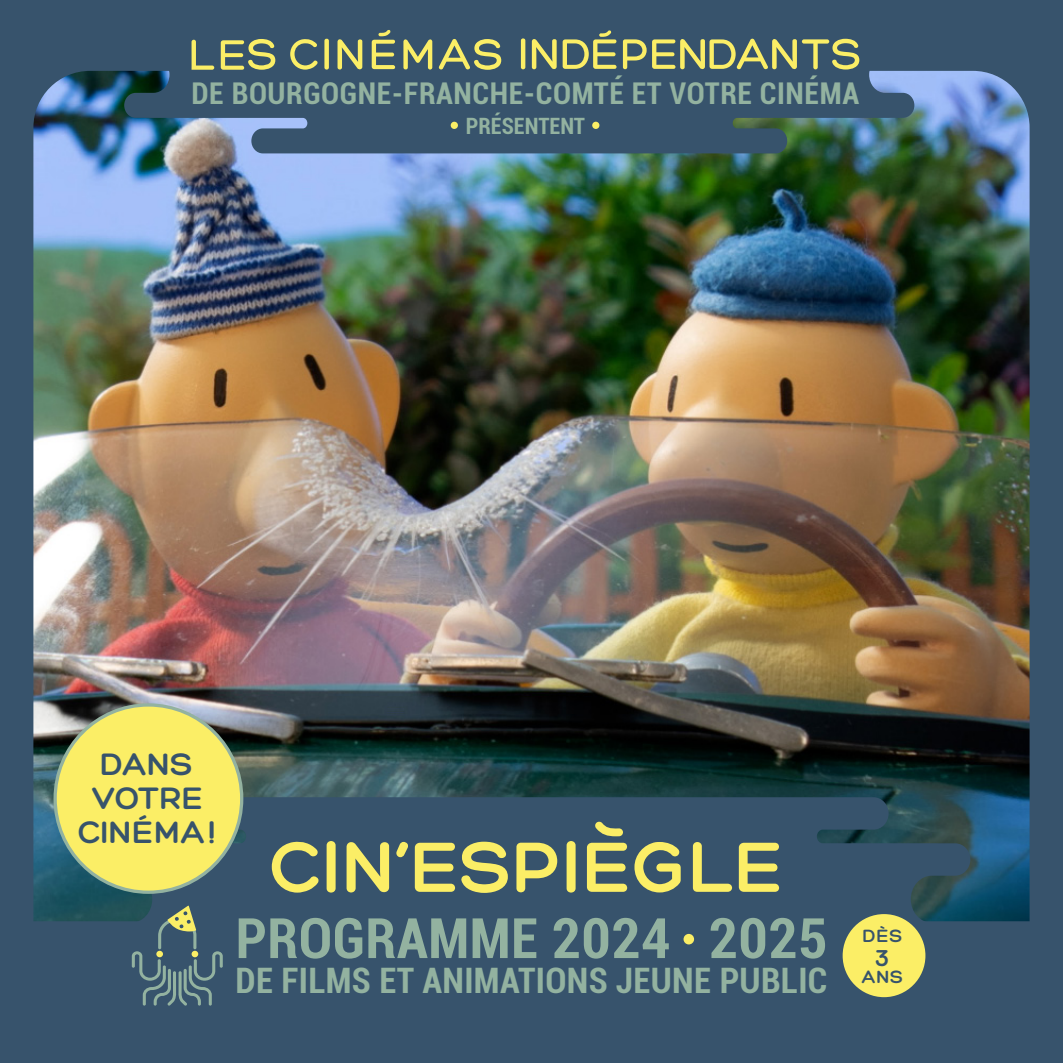
<style>
.page{position:relative;width:1063px;height:1063px;background:#37536c}
.page>*{position:absolute;margin:0;border:0;box-sizing:border-box;transform-origin:0 0}
.t1{font:700 condensed 55.75px "Roboto";letter-spacing:.01em;color:#93b2a0}
.t2{font:300 52.5px "Hero";color:#fbee66}
.t3{font:700 condensed 35px "Roboto";letter-spacing:.01em;color:#93b2a0}
.t4{font:300 33.75px "Hero";letter-spacing:.01em;color:#37536c}
.t5{font:700 condensed 30px "Roboto";letter-spacing:.02em;color:#93b2a0}
.t6{font:300 25px "Hero";color:#37536c}
.t7{font:700 condensed 22.5px "Roboto";color:#93b2a0}
.t8{font:300 19.25px "Hero";letter-spacing:.04em;color:#37536c}
.s1{font-family:"Hero";font-weight:300;font-stretch:normal;font-size:52.5px;color:#fbee66}
.s2{font-family:"Hero";font-weight:300;font-stretch:normal;font-size:76.5px;color:#fbee66}
</style>
<div class="page">
<img style="left:33px;top:71px;width:997px;height:832px">
<svg style="left:117px;top:39px;width:817px;height:114px"></svg>
<svg style="left:521px;top:38px;width:4px;height:31px"></svg>
<svg style="left:532px;top:39px;width:25px;height:30px"></svg>
<svg style="left:623px;top:38px;width:236px;height:32px"></svg>
<svg style="left:563px;top:30px;width:54px;height:39px"></svg>
<svg style="left:290px;top:39px;width:28px;height:31px"></svg>
<svg style="left:324px;top:38px;width:5px;height:32px"></svg>
<svg style="left:338px;top:39px;width:24px;height:31px"></svg>
<svg style="left:403px;top:39px;width:29px;height:31px"></svg>
<svg style="left:439px;top:39px;width:62px;height:31px"></svg>
<svg style="left:372px;top:30px;width:23px;height:39px"></svg>
<svg style="left:221px;top:39px;width:54px;height:31px"></svg>
<svg style="left:192px;top:40px;width:22px;height:30px"></svg>
<svg style="left:67px;top:797px;width:929px;height:106px"></svg>
<svg style="left:272px;top:841px;width:47px;height:52px"></svg>
<div style="left:327px;top:841px;width:9px;height:52px;background:#fbee66;border-radius:4px"></div>
<svg style="left:347px;top:842px;width:42px;height:51px"></svg>
<svg style="left:396px;top:842px;width:12px;height:15px"></svg>
<svg style="left:415px;top:843px;width:40px;height:49px"></svg>
<svg style="left:461px;top:842px;width:47px;height:51px"></svg>
<svg style="left:516px;top:843px;width:41px;height:49px"></svg>
<div style="left:567px;top:841px;width:9px;height:52px;background:#fbee66;border-radius:4px"></div>
<svg style="left:587px;top:843px;width:40px;height:49px"></svg>
<svg style="left:634px;top:842px;width:47px;height:50px"></svg>
<svg style="left:693px;top:842px;width:39px;height:50px"></svg>
<svg style="left:739px;top:843px;width:40px;height:49px"></svg>
<svg style="left:595px;top:821px;width:28px;height:15px"></svg>
<svg style="left:33px;top:903px;width:997px;height:95px"></svg>
<svg style="left:132px;top:906px;width:91px;height:100px"></svg>
<div style="left:843px;top:914px;width:82px;height:83px;background:#fbee66;border-radius:50%"></div>
<div style="left:55px;top:705px;width:187px;height:187px;background:#fbee66;border-radius:50%"></div>
<p class="t5" style="left:192px;top:72px;width:669px">DE BOURGOGNE-FRANCHE-COMTÉ ET VOTRE CINÉMA</p>
<p class="t7" style="left:449px;top:110px;width:138px"><span class="s1">•</span> PRÉSENTENT</p>
<p class="t2" style="left:590px;top:98px;width:14px">•</p>
<p class="t4" style="left:101px;top:746px;width:93px">DANS</p>
<p class="t4" style="left:93px;top:780px;width:112px">VOTRE</p>
<p class="t4" style="left:78px;top:814px;width:139px">CINÉMA!</p>
<p class="t1" style="left:236px;top:899px;width:593px">PROGRAMME 2024 <span class="s2">•</span> 2025</p>
<p class="t3" style="left:236px;top:956px;width:593px">DE FILMS ET ANIMATIONS JEUNE PUBLIC</p>
<p class="t8" style="left:863px;top:926px;width:41px">DÈS</p>
<p class="t6" style="left:876px;top:944px;width:16px">3</p>
<p class="t8" style="left:862px;top:967px;width:42px">ANS</p>
</div>
